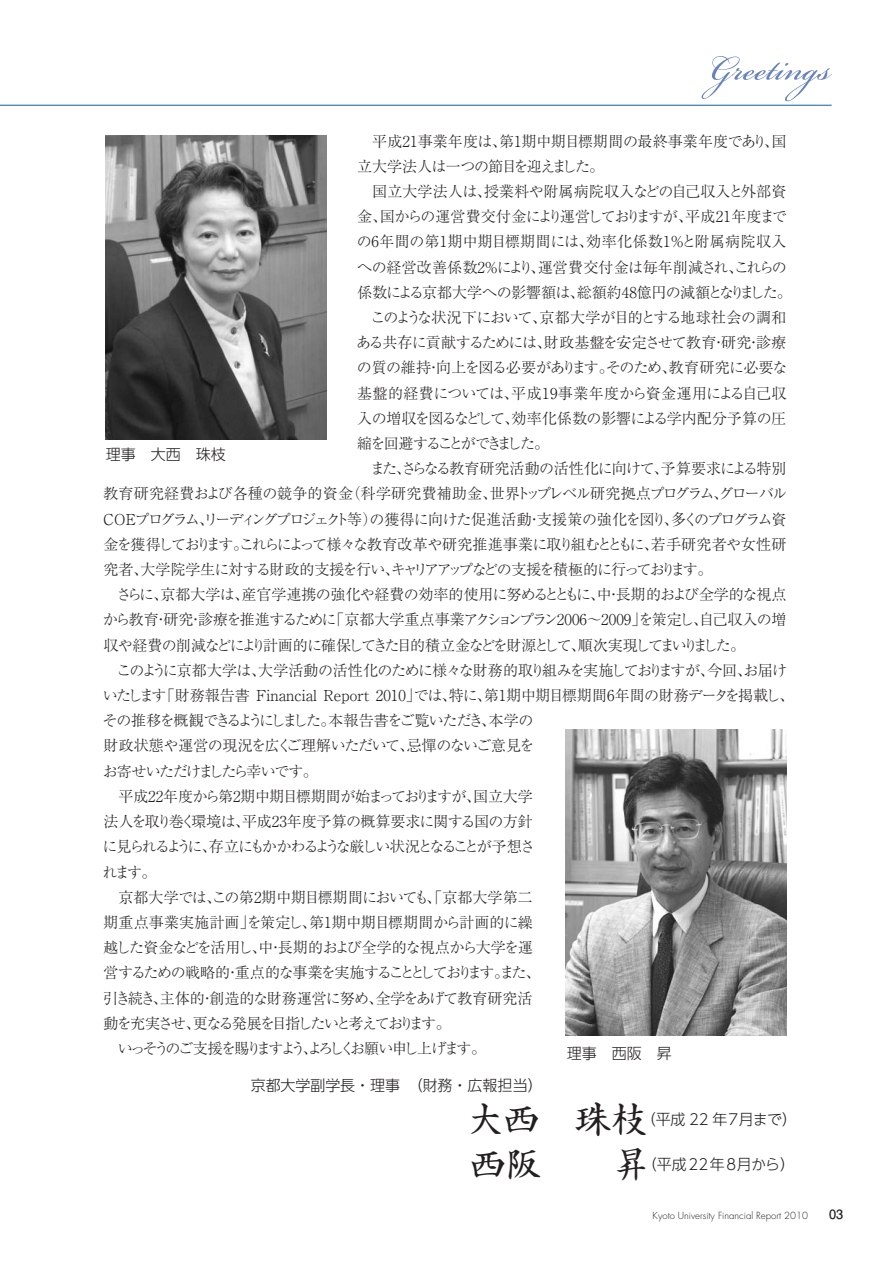
<style>
.page{position:relative;width:893px;height:1263px;background:#fff}
.page>*{position:absolute;margin:0;border:0;box-sizing:border-box;transform-origin:0 0}
.t1{font:53.85px "Bickham Script Pro";color:#6782bd}
.t2{font:36px "Sei Kai CB1 Std Regular 90 pv RKSJ H";color:#231f20}
.t3{font:15px "Ryumin Pro Light 90 pv RKSJ H";letter-spacing:-.045em;color:#231f20}
.t4{font:15px "Ryumin Pro Light 90 pv RKSJ H";letter-spacing:.01em;color:#231f20}
.t5{font:15px "Ryumin Pro Light 90 pv RKSJ H";letter-spacing:-.11em;color:#231f20}
.t6{font:15px/25.2px "Ryumin Pro Light 90 pv RKSJ H";letter-spacing:-.02em;color:#231f20}
.t7{font:15px "Ryumin Pro Light 90 pv RKSJ H";letter-spacing:-.085em;color:#231f20}
.t8{font:15px "Ryumin Pro Light 90 pv RKSJ H";letter-spacing:-.1em;color:#231f20}
.t9{font:15px "Ryumin Pro Light 90 pv RKSJ H";letter-spacing:.025em;color:#231f20}
.t10{font:15px "Ryumin Pro Light 90 pv RKSJ H";color:#231f20}
.t11{font:15px "Ryumin Pro Light 90 pv RKSJ H";letter-spacing:.015em;color:#231f20}
.t12{font:15px "Ryumin Pro Light 90 pv RKSJ H";letter-spacing:-.13em;color:#231f20}
.t13{font:15px "UD Shin Go NT Pro Light 90 pv RKSJ H";color:#231f20}
.t14{font:15px "Ryumin Pro Light 90 pv RKSJ H";letter-spacing:-.145em;color:#231f20}
.t15{font:15px "Ryumin Pro Light 90 pv RKSJ H";letter-spacing:-.07em;color:#231f20}
.t16{font:15px "Ryumin Pro Light 90 pv RKSJ H";letter-spacing:-.025em;color:#231f20}
.t17{font:15px "Ryumin Pro Light 90 pv RKSJ H";letter-spacing:-.175em;color:#231f20}
.t18{font:15px "UD Shin Go NT Pro Light 90 pv RKSJ H";letter-spacing:-.06em;color:#231f20}
.t19{font:15px "UD Shin Go NT Pro Light 90 pv RKSJ H";letter-spacing:-.035em;color:#231f20}
.t20{font:12.75px "Futo Go B101 Pro Bold 90 pv RKSJ H";color:#231f20}
.t21{font:300 9.6px "Futura";color:#231f20}
</style>
<div class="page">
<hr style="left:0;top:105px;width:832px;height:1px;background:#0d5da5">
<img style="left:565px;top:730px;width:221px;height:306px">
<img style="left:105px;top:136px;width:221px;height:304px">
<h1 class="t1" style="left:709px;top:29px;width:124px">Greetings</h1>
<p class="t6" style="left:357px;top:130px;width:431px;text-indent:15px">平成21事業年度は、第1期中期目標期間の最終事業年度であり、国立大学法人は一つの節目を迎えました。</p>
<p class="t4" style="left:372px;top:186px;width:416px">国立大学法人は、授業料や附属病院収入などの自己収入と外部資</p>
<p class="t3" style="left:357px;top:211px;width:431px">金、国からの運営費交付金により運営しておりますが、平成21年度まで</p>
<p class="t9" style="left:357px;top:236px;width:431px">の6年間の第1期中期目標期間には、効率化係数1％と附属病院収入</p>
<p class="t4" style="left:357px;top:261px;width:431px">への経営改善係数2％により、運営費交付金は毎年削減され、これらの</p>
<p class="t3" style="left:357px;top:287px;width:436px">係数による京都大学への影響額は、総額約48億円の減額となりました。</p>
<p class="t3" style="left:370px;top:312px;width:417px">このような状況下において、京都大学が目的とする地球社会の調和</p>
<p class="t3" style="left:356px;top:337px;width:432px">ある共存に貢献するためには、財政基盤を安定させて教育・研究・診療</p>
<p class="t3" style="left:357px;top:362px;width:432px">の質の維持・向上を図る必要があります。そのため、教育研究に必要な</p>
<p class="t9" style="left:357px;top:387px;width:431px">基盤的経費については、平成19事業年度から資金運用による自己収</p>
<p class="t3" style="left:357px;top:413px;width:431px">入の増収を図るなどして、効率化係数の影響による学内配分予算の圧</p>
<p class="t12" style="left:357px;top:438px;width:193px">縮を回避することができました。</p>
<p class="t3" style="left:370px;top:463px;width:418px">また、さらなる教育研究活動の活性化に向けて、予算要求による特別</p>
<p class="t11" style="left:103px;top:488px;width:685px">教育研究経費および各種の競争的資金（科学研究費補助金、世界トップレベル研究拠点プログラム、グローバル</p>
<p class="t8" style="left:103px;top:513px;width:684px">COEプログラム、リーディングプロジェクト等）の獲得に向けた促進活動・支援策の強化を図り、多くのプログラム資</p>
<p class="t3" style="left:103px;top:539px;width:684px">金を獲得しております。これらによって様々な教育改革や研究推進事業に取り組むとともに、若手研究者や女性研</p>
<p class="t7" style="left:103px;top:564px;width:610px">究者、大学院学生に対する財政的支援を行い、キャリアアップなどの支援を積極的に行っております。</p>
<p class="t3" style="left:116px;top:589px;width:672px">さらに、京都大学は、産官学連携の強化や経費の効率的使用に努めるとともに、中・長期的および全学的な視点</p>
<p class="t3" style="left:103px;top:614px;width:685px">から教育・研究・診療を推進するために「京都大学重点事業アクションプラン2006～2009」を策定し、自己収入の増</p>
<p class="t5" style="left:103px;top:639px;width:643px">収や経費の削減などにより計画的に確保してきた目的積立金などを財源として、順次実現してまいりました。</p>
<p class="t3" style="left:117px;top:665px;width:672px">このように京都大学は、大学活動の活性化のために様々な財務的取り組みを実施しておりますが、今回、お届け</p>
<p class="t10" style="left:103px;top:690px;width:693px">いたします「財務報告書 Financial Report 2010」では、特に、第1期中期目標期間6年間の財務データを掲載し、</p>
<p class="t7" style="left:103px;top:715px;width:432px">その推移を概観できるようにしました。本報告書をご覧いただき、本学の</p>
<p class="t16" style="left:103px;top:740px;width:432px">財政状態や運営の現況を広くご理解いただいて、忌憚のないご意見を</p>
<p class="t8" style="left:103px;top:765px;width:217px">お寄せいただけましたら幸いです。</p>
<p class="t3" style="left:118px;top:791px;width:416px">平成22年度から第2期中期目標期間が始まっておりますが、国立大学</p>
<p class="t3" style="left:103px;top:816px;width:431px">法人を取り巻く環境は、平成23年度予算の概算要求に関する国の方針</p>
<p class="t14" style="left:102px;top:841px;width:434px">に見られるように、存立にもかかわるような厳しい状況となることが予想さ</p>
<p class="t3" style="left:103px;top:866px;width:55px">れます。</p>
<p class="t6" style="left:118px;top:886px;width:416px">京都大学では、この第2期中期目標期間においても、「京都大学第二</p>
<p class="t4" style="left:103px;top:917px;width:431px">期重点事業実施計画」を策定し、第1期中期目標期間から計画的に繰</p>
<p class="t15" style="left:103px;top:942px;width:431px">越した資金などを活用し、中・長期的および全学的な視点から大学を運</p>
<p class="t5" style="left:103px;top:967px;width:439px">営するための戦略的・重点的な事業を実施することとしております。また、</p>
<p class="t3" style="left:103px;top:992px;width:431px">引き続き、主体的・創造的な財務運営に努め、全学をあげて教育研究活</p>
<p class="t12" style="left:103px;top:1017px;width:349px">動を充実させ、更なる発展を目指したいと考えております。</p>
<p class="t17" style="left:118px;top:1043px;width:370px">いっそうのご支援を賜りますよう、よろしくお願い申し上げます。</p>
<p class="t13" style="left:251px;top:1079px;width:293px">京都大学副学長・理事　（財務・広報担当）</p>
<h2 class="t2" style="left:467px;top:1106px;width:181px">大西　珠枝</h2>
<p class="t18" style="left:641px;top:1114px;width:158px">（平成 22 年７月まで）</p>
<h2 class="t2" style="left:469px;top:1151px;width:181px">西阪　　昇</h2>
<p class="t19" style="left:642px;top:1159px;width:155px">（平成22年８月から）</p>
<p class="t13" style="left:106px;top:449px;width:122px">理事　大西　珠枝</p>
<p class="t13" style="left:567px;top:1047px;width:107px">理事　西阪　昇</p>
<p class="t21" style="left:653px;top:1211px;width:157px">Kyoto University Financial Report 2010</p>
<p class="t20" style="left:829px;top:1209px;width:16px">03</p>
</div>
